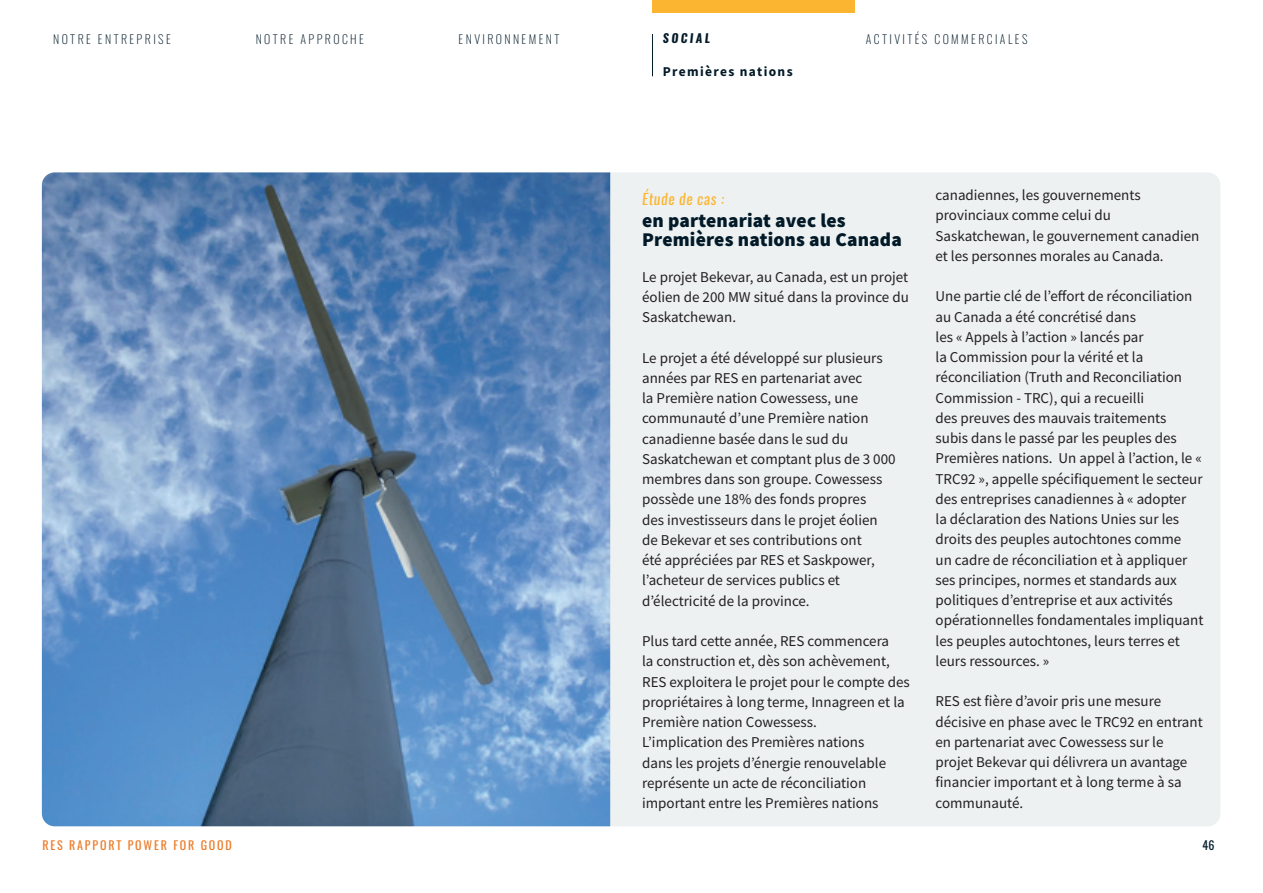
<style>
.page{position:relative;width:1263px;height:893px;background:#fff}
.page>*{position:absolute;margin:0;border:0;box-sizing:border-box;transform-origin:0 0}
.t1{font:900 19.5px/19.5px "Source Sans Pro";letter-spacing:.01em;color:#021a28}
.t2{font:15px/20.2px "Source Sans Pro";color:#231f20}
.t3{font:italic 15px "Oswald";letter-spacing:.04em;color:#fcb530}
.t4{font:700 13.5px "Source Sans Pro";letter-spacing:.1em;color:#021a28}
.t5{font:200 12px "Oswald";letter-spacing:.2em;color:#021a28}
.t6{font:12px "Oswald";letter-spacing:.15em;color:#ec7b27}
.t7{font:italic 700 12px "Oswald";letter-spacing:.2em;color:#021a28}
.t8{font:12px "Oswald";color:#021a28}
</style>
<div class="page">
<div style="left:652px;top:0;width:203px;height:13px;background:#fcb530"></div>
<svg style="left:652px;top:35px;width:1px;height:42px"></svg>
<div style="left:42px;top:172px;width:1178px;height:654px;background:#edf1f2;border-radius:13px"></div>
<img style="left:42px;top:172px;width:568px;height:654px">
<p class="t5" style="left:53px;top:29px;width:119px">NOTRE ENTREPRISE</p>
<p class="t5" style="left:256px;top:29px;width:110px">NOTRE APPROCHE</p>
<p class="t5" style="left:459px;top:29px;width:102px">ENVIRONNEMENT</p>
<p class="t7" style="left:663px;top:30px;width:49px">SOCIAL</p>
<p class="t5" style="left:866px;top:29px;width:163px">ACTIVITÉS COMMERCIALES</p>
<p class="t4" style="left:663px;top:63px;width:131px">Premières nations</p>
<p class="t3" style="left:642px;top:189px;width:83px">Étude de cas :</p>
<h1 class="t1" style="left:642px;top:210px;width:261px">en partenariat avec les<br>Premières nations au Canada</h1>
<p class="t2" style="left:642px;top:266px;width:268px;text-align:justify">Le projet Bekevar, au Canada, est un projet éolien de 200 MW situé dans la province du Saskatchewan.</p>
<p class="t2" style="left:642px;top:347px;width:255px">Le projet a été développé sur plusieurs années par RES en partenariat avec<br>la Première nation Cowessess, une communauté d’une Première nation canadienne basée dans le sud du Saskatchewan et comptant plus de 3 000 membres dans son groupe. Cowessess possède une 18% des fonds propres<br>des investisseurs dans le projet éolien de Bekevar et ses contributions ont<br>été appréciées par RES et Saskpower, l’acheteur de services publics et d’électricité de la province.</p>
<p class="t2" style="left:642px;top:631px;width:269px">Plus tard cette année, RES commencera<br>la construction et, dès son achèvement, RES exploitera le projet pour le compte des propriétaires à long terme, Innagreen et la Première nation Cowessess.<br>L’implication des Premières nations<br>dans les projets d’énergie renouvelable représente un acte de réconciliation important entre les Premières nations</p>
<p class="t2" style="left:935px;top:185px;width:265px">canadiennes, les gouvernements provinciaux comme celui du Saskatchewan, le gouvernement canadien et les personnes morales au Canada.</p>
<p class="t2" style="left:935px;top:286px;width:269px">Une partie clé de l’effort de réconciliation au Canada a été concrétisé dans<br>les « Appels à l’action » lancés par<br>la Commission pour la vérité et la réconciliation (Truth and Reconciliation Commission - TRC), qui a recueilli<br>des preuves des mauvais traitements<br>subis dans le passé par les peuples des Premières nations. Un appel à l’action, le « TRC92 », appelle spécifiquement le secteur des entreprises canadiennes à « adopter<br>la déclaration des Nations Unies sur les droits des peuples autochtones comme<br>un cadre de réconciliation et à appliquer ses principes, normes et standards aux politiques d’entreprise et aux activités opérationnelles fondamentales impliquant les peuples autochtones, leurs terres et leurs ressources. »</p>
<p class="t2" style="left:935px;top:691px;width:269px">RES est fière d’avoir pris une mesure décisive en phase avec le TRC92 en entrant en partenariat avec Cowessess sur le projet Bekevar qui délivrera un avantage financier important et à long terme à sa communauté.</p>
<p class="t6" style="left:43px;top:835px;width:191px">RES RAPPORT POWER FOR GOOD</p>
<p class="t8" style="left:1202px;top:835px;width:14px">46</p>
</div>
